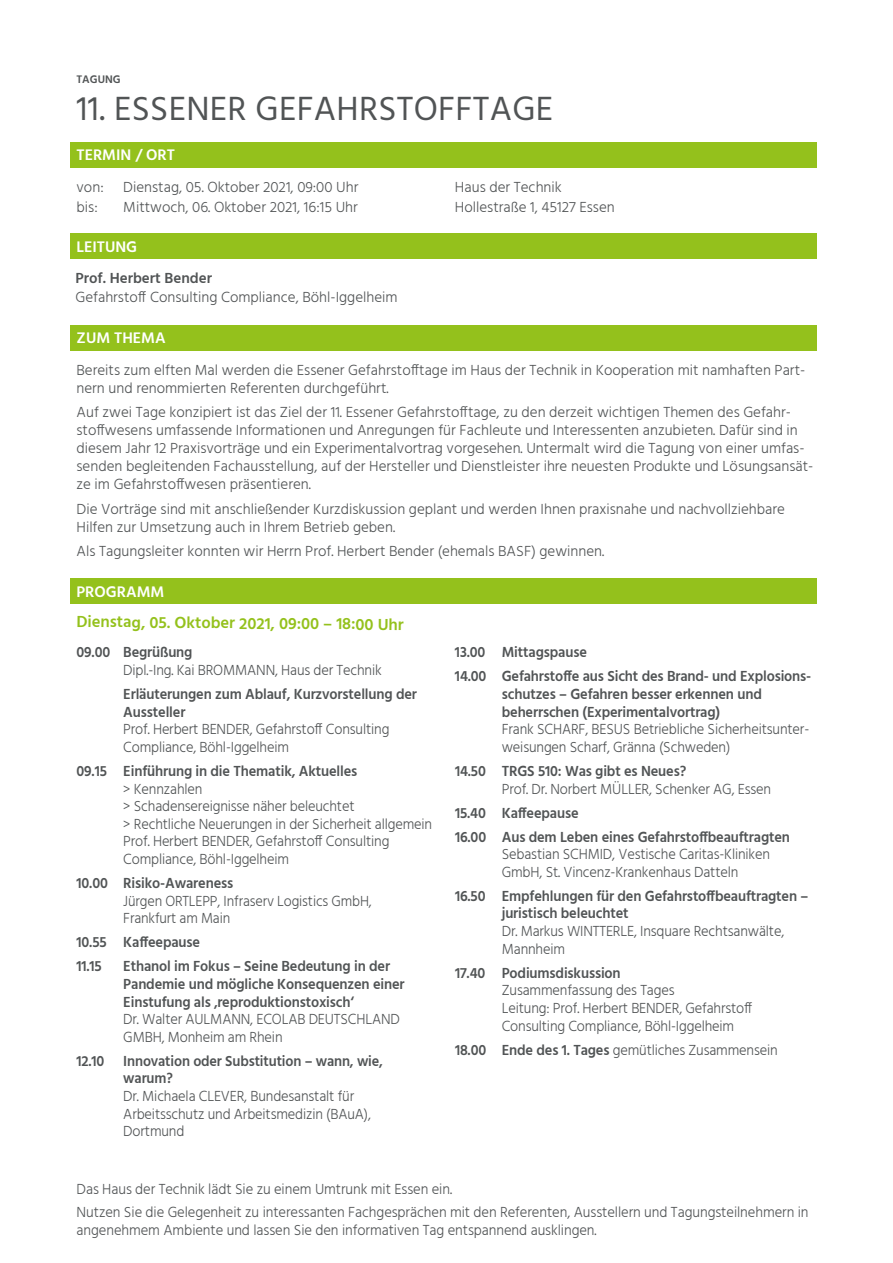
<style>
.page{position:relative;width:893px;height:1263px;background:#fff}
.page>*{position:absolute;margin:0;border:0;box-sizing:border-box;transform-origin:0 0}
.t1{font:34.5px "Hind";letter-spacing:.01em;color:#515455}
.t2{font:600 16.5px "Hind";color:#94c11c}
.t3{font:600 15.75px "Hind";color:#fff}
.t4{font:300 15px/18px "Hind";letter-spacing:-.005em;color:#515455}
.t5{font:300 15px/17.7px "Hind";letter-spacing:-.005em;color:#515455;scale:.96 1}
.t6{font:600 15px/17.7px "Hind";letter-spacing:-.01em;color:#515455;scale:.96 1}
.t7{font:300 15px/17.7px "Hind";letter-spacing:-.005em;color:#515455;scale:.95 1}
.t8{font:600 15px/17.7px "Hind";letter-spacing:-.01em;color:#515455;scale:.95 1}
.t9{font:600 15px "Hind";letter-spacing:-.01em;color:#515455}
.t10{font:600 11.25px "Hind";color:#515455}
.s1{font-weight:600}
</style>
<div class="page">
<div style="left:70px;top:142px;width:746px;height:25px;background:#94c11c"></div>
<div style="left:70px;top:233px;width:746px;height:26px;background:#94c11c"></div>
<div style="left:70px;top:325px;width:746px;height:25px;background:#94c11c"></div>
<div style="left:70px;top:578px;width:746px;height:26px;background:#94c11c"></div>
<p class="t10" style="left:76px;top:71px;width:46px">TAGUNG</p>
<h1 class="t1" style="left:76px;top:86px;width:478px">11. ESSENER GEFAHRSTOFFTAGE</h1>
<p class="t3" style="left:77px;top:144px;width:100px">TERMIN / ORT</p>
<p class="t4" style="left:77px;top:178px;width:29px">von:</p>
<p class="t4" style="left:123px;top:178px;width:237px">Dienstag, 05. Oktober 2021, 09:00 Uhr</p>
<p class="t4" style="left:455px;top:178px;width:108px">Haus der Technik</p>
<p class="t4" style="left:77px;top:199px;width:23px">bis:</p>
<p class="t4" style="left:123px;top:199px;width:236px">Mittwoch, 06. Oktober 2021, 16:15 Uhr</p>
<p class="t4" style="left:455px;top:199px;width:161px">Hollestraße 1, 45127 Essen</p>
<p class="t3" style="left:77px;top:235px;width:62px">LEITUNG</p>
<p class="t9" style="left:75px;top:267px;width:138px">Prof. Herbert Bender</p>
<p class="t4" style="left:75px;top:289px;width:324px">Gefahrstoff Consulting Compliance, Böhl-Iggelheim</p>
<p class="t3" style="left:77px;top:327px;width:91px">ZUM THEMA</p>
<p class="t4" style="left:77px;top:362px;width:730px">Bereits zum elften Mal werden die Essener Gefahrstofftage im Haus der Technik in Kooperation mit namhaften Part&shy;nern und renommierten Referenten durchgeführt.</p>
<p class="t4" style="left:77px;top:404px;width:738px">Auf zwei Tage konzipiert ist das Ziel der 11. Essener Gefahrstofftage, zu den derzeit wichtigen Themen des Gefahr&shy;stoffwesens umfassende Informationen und Anregungen für Fachleute und Interessenten anzubieten. Dafür sind in diesem Jahr 12 Praxisvorträge und ein Experimentalvortrag vorgesehen. Untermalt wird die Tagung von einer umfas&shy;senden begleitenden Fachausstellung, auf der Hersteller und Dienstleister ihre neuesten Produkte und Lösungsansät&shy;ze im Gefahrstoffwesen präsentieren.</p>
<p class="t4" style="left:77px;top:501px;width:710px">Die Vorträge sind mit anschließender Kurzdiskussion geplant und werden Ihnen praxisnahe und nachvollziehbare<br>Hilfen zur Umsetzung auch in Ihrem Betrieb geben.</p>
<p class="t4" style="left:77px;top:543px;width:529px">Als Tagungsleiter konnten wir Herrn Prof. Herbert Bender (ehemals BASF) gewinnen.</p>
<p class="t3" style="left:77px;top:580px;width:89px">PROGRAMM</p>
<p class="t2" style="left:77px;top:609px;width:329px;rotate:1deg">Dienstag, 05. Oktober 2021, 09:00 – 18:00 Uhr</p>
<p class="t6" style="left:77px;top:644px;width:122px">09.00 Begrüßung</p>
<p class="t5" style="left:123px;top:662px;width:271px">Dipl.-Ing. Kai BROMMANN, Haus der Technik</p>
<p class="t6" style="left:123px;top:686px;width:307px">Erläuterungen zum Ablauf, Kurzvorstellung der<br>Aussteller</p>
<p class="t5" style="left:123px;top:721px;width:279px">Prof. Herbert BENDER, Gefahrstoff Consulting<br>Compliance, Böhl-Iggelheim</p>
<p class="t6" style="left:77px;top:763px;width:294px">09.15 Einführung in die Thematik, Aktuelles</p>
<p class="t5" style="left:123px;top:780px;width:323px">&gt; Kennzahlen<br>&gt; Schadensereignisse näher beleuchtet<br>&gt; Rechtliche Neuerungen in der Sicherheit allgemein Prof. Herbert BENDER, Gefahrstoff Consulting Compliance, Böhl-Iggelheim</p>
<p class="t6" style="left:77px;top:875px;width:165px">10.00 Risiko-Awareness</p>
<p class="t7" style="left:123px;top:893px;width:263px">Jürgen ORTLEPP, Infraserv Logistics GmbH,<br>Frankfurt am Main</p>
<p class="t6" style="left:77px;top:931px;width:130px;line-height:24px">10.55 Kaffeepause<br>11.15</p>
<p class="t6" style="left:123px;top:958px;width:295px">Ethanol im Fokus – Seine Bedeutung in der<br>Pandemie und mögliche Konsequenzen einer<br>Einstufung als ‚reproduktionstoxisch‘</p>
<p class="t5" style="left:123px;top:1011px;width:290px">Dr. Walter AULMANN, ECOLAB DEUTSCHLAND<br>GMBH, Monheim am Rhein</p>
<p class="t6" style="left:77px;top:1053px;width:31px">12.10</p>
<p class="t8" style="left:123px;top:1053px;width:275px">Innovation oder Substitution – wann, wie, warum?</p>
<p class="t5" style="left:123px;top:1088px;width:260px">Dr. Michaela CLEVER, Bundesanstalt für<br>Arbeitsschutz und Arbeitsmedizin (BAuA),<br>Dortmund</p>
<p class="t6" style="left:455px;top:641px;width:371px;line-height:24px">13.00 Mittagspause<br>14.00 Gefahrstoffe aus Sicht des Brand- und Explosions-</p>
<p class="t6" style="left:502px;top:686px;width:272px">schutzes – Gefahren besser erkennen und beherrschen (Experimentalvortrag)</p>
<p class="t5" style="left:502px;top:721px;width:320px">Frank SCHARF, BESUS Betriebliche Sicherheitsunter&shy;weisungen Scharf, Gränna (Schweden)</p>
<p class="t6" style="left:455px;top:763px;width:242px">14.50 TRGS 510: Was gibt es Neues?</p>
<p class="t5" style="left:502px;top:780px;width:282px">Prof. Dr. Norbert MÜLLER, Schenker AG, Essen</p>
<p class="t6" style="left:455px;top:801px;width:350px;line-height:24px">15.40 Kaffeepause<br>16.00 Aus dem Leben eines Gefahrstoffbeauftragten</p>
<p class="t5" style="left:502px;top:846px;width:281px">Sebastian SCHMID, Vestische Caritas-Kliniken<br>GmbH, St. Vincenz-Krankenhaus Datteln</p>
<p class="t6" style="left:502px;top:888px;width:321px;text-indent:-47px">16.50 Empfehlungen für den Gefahrstoffbeauftragten – juristisch beleuchtet</p>
<p class="t5" style="left:502px;top:923px;width:296px">Dr. Markus WINTTERLE, Insquare Rechtsanwälte,<br>Mannheim</p>
<p class="t6" style="left:455px;top:965px;width:174px">17.40 Podiumsdiskussion</p>
<p class="t5" style="left:502px;top:982px;width:262px">Zusammenfassung des Tages<br>Leitung: Prof. Herbert BENDER, Gefahrstoff<br>Consulting Compliance, Böhl-Iggelheim</p>
<p class="t5" style="left:455px;top:1041px;width:338px"><span class="s1">18.00 Ende des 1. Tages</span> gemütliches Zusammensein</p>
<p class="t4" style="left:77px;top:1178px;width:733px;line-height:23.7px">Das Haus der Technik lädt Sie zu einem Umtrunk mit Essen ein.<br>Nutzen Sie die Gelegenheit zu interessanten Fachgesprächen mit den Referenten, Ausstellern und Tagungsteilnehmern in</p>
<p class="t4" style="left:77px;top:1221px;width:522px">angenehmem Ambiente und lassen Sie den informativen Tag entspannend ausklingen.</p>
</div>
